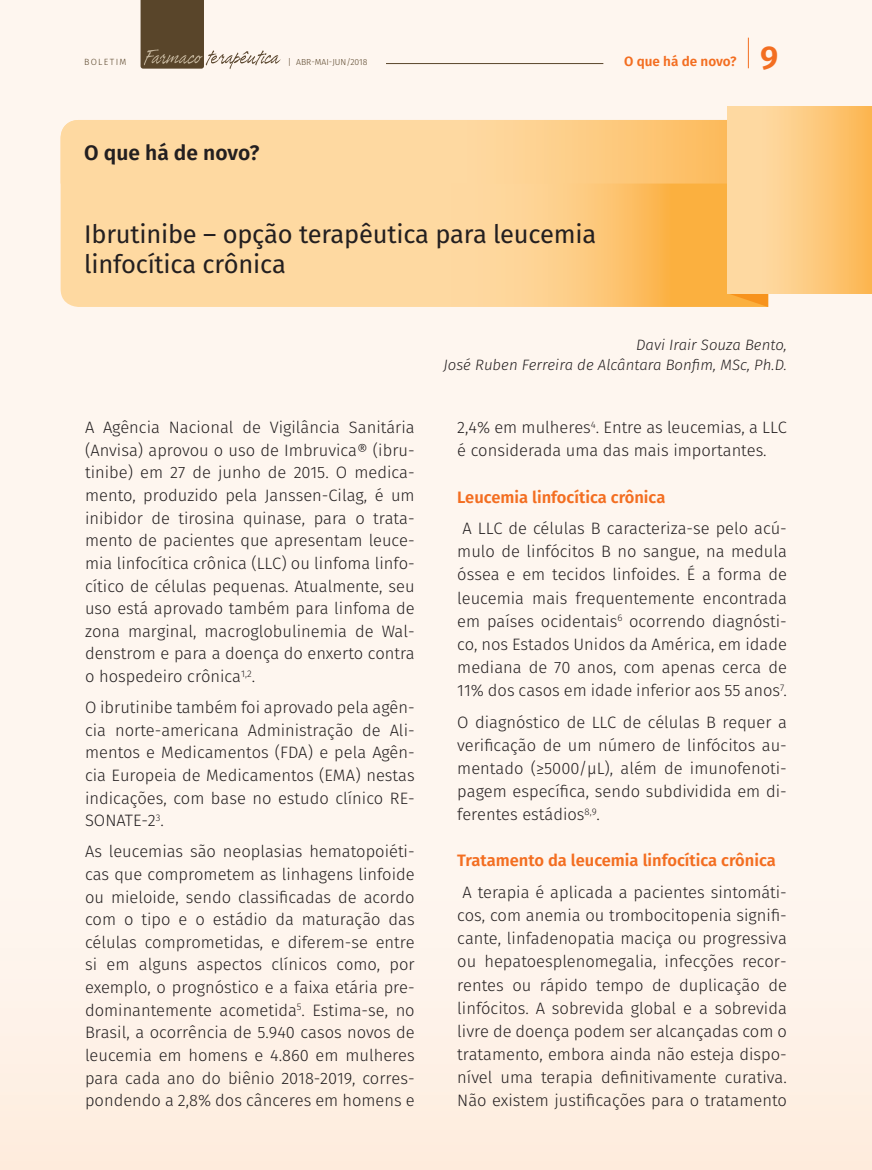
<style>
.page{position:relative;width:872px;height:1170px;background:#fff}
.page>*{position:absolute;margin:0;border:0;box-sizing:border-box;transform-origin:0 0}
.t1{font:600 33px "Fira Sans";color:#f36e21}
.t2{font:25.5px/30.6px "Fira Sans";letter-spacing:-.01em;color:#231f20}
.t3{font:600 21px "Fira Sans";color:#231f20}
.t4{font:300 16.5px/22.6px "Fira Sans";color:#231f20;text-align:justify}
.t5{font:600 16.5px "Fira Sans";color:#f36e21}
.t6{font:italic 300 15px "Fira Sans";color:#231f20}
.t7{font:600 13.5px "Fira Sans";color:#f36e21}
.t8{font:300 9px "Fira Sans";letter-spacing:.15em;color:#59452a}
.t9{font:300 8.7px "Fira Sans";color:#59452a}
</style>
<div class="page">
<div style="left:0;top:0;width:872px;height:1169px;background:linear-gradient(to right,#fef5ed,#fef5ed)"></div>
<svg style="left:141px;top:0;width:140px;height:69px"></svg>
<hr style="left:748px;top:38px;width:1px;height:30px;background:#f36e21">
<hr style="left:386px;top:63px;width:217px;height:1px;background:#59452a">
<svg style="left:61px;top:183px;width:666px;height:124px;background:#fdd18e"></svg>
<svg style="left:61px;top:120px;width:666px;height:63px;background:#fdd394"></svg>
<svg style="left:727px;top:293px;width:41px;height:14px"></svg>
<div style="left:727px;top:106px;width:145px;height:187px;background:linear-gradient(to right,#fee0b2,#fcb957)"></div>
<p class="t8" style="left:84px;top:55px;width:44px">BOLETIM</p>
<p class="t9" style="left:288px;top:55px;width:81px">| ABR-MAI-JUN/2018</p>
<p class="t7" style="left:624px;top:50px;width:114px">O que há de novo?</p>
<h1 class="t1" style="left:760px;top:30px;width:20px">9</h1>
<p class="t3" style="left:84px;top:135px;width:177px">O que há de novo?</p>
<p class="t2" style="left:84px;top:218px;width:513px">Ibrutinibe – opção terapêutica para leucemia linfocítica crônica</p>
<p class="t4" style="left:85px;top:416px;width:331px">A Agência Nacional de Vigilância Sanitária (Anvisa) aprovou o uso de Imbruvica® (ibru&shy;tinibe) em 27 de junho de 2015. O medica&shy;mento, produzido pela Janssen-Cilag, é um inibidor de tirosina quinase, para o trata&shy;mento de pacientes que apresentam leuce&shy;mia linfocítica crônica (LLC) ou linfoma linfo&shy;cítico de células pequenas. Atualmente, seu uso está aprovado também para linfoma de zona marginal, macroglobulinemia de Wal&shy;denstrom e para a doença do enxerto contra o hospedeiro crônica<sup>1,2</sup>.</p>
<p class="t4" style="left:85px;top:696px;width:331px">O ibrutinibe também foi aprovado pela agên&shy;cia norte-americana Administração de Ali&shy;mentos e Medicamentos (FDA) e pela Agên&shy;cia Europeia de Medicamentos (EMA) nestas indicações, com base no estudo clínico RE-SONATE-2<sup>3</sup>.</p>
<p class="t4" style="left:85px;top:840px;width:331px">As leucemias são neoplasias hematopoiéti&shy;cas que comprometem as linhagens linfoide ou mieloide, sendo classificadas de acordo com o tipo e o estádio da maturação das células comprometidas, e diferem-se entre si em alguns aspectos clínicos como, por exemplo, o prognóstico e a faixa etária pre&shy;dominantemente acometida<sup>5</sup>. Estima-se, no Brasil, a ocorrência de 5.940 casos novos de leucemia em homens e 4.860 em mulheres para cada ano do biênio 2018-2019, corres&shy;pondendo a 2,8% dos cânceres em homens e</p>
<p class="t6" style="left:636px;top:334px;width:152px">Davi Irair Souza Bento,</p>
<p class="t6" style="left:443px;top:354px;width:345px">José Ruben Ferreira de Alcântara Bonfim, MSc, Ph.D.</p>
<p class="t4" style="left:457px;top:416px;width:331px;line-height:23.1px">2,4% em mulheres<sup>4</sup>. Entre as leucemias, a LLC é considerada uma das mais importantes.</p>
<p class="t5" style="left:457px;top:483px;width:210px">Leucemia linfocítica crônica</p>
<p class="t4" style="left:457px;top:517px;width:331px;line-height:23.1px;text-align:center">A LLC de células B caracteriza-se pelo acú&shy;mulo de linfócitos B no sangue, na medula óssea e em tecidos linfoides. É a forma de leucemia mais frequentemente encontrada em países ocidentais<sup>6</sup> ocorrendo diagnósti&shy;co, nos Estados Unidos da América, em idade mediana de 70 anos, com apenas cerca de 11% dos casos em idade inferior aos 55 anos<sup>7</sup>.</p>
<p class="t4" style="left:457px;top:710px;width:331px;line-height:23.1px">O diagnóstico de LLC de células B requer a verificação de um número de linfócitos au&shy;mentado (≥5000/µL), além de imunofenoti&shy;pagem específica, sendo subdividida em di&shy;ferentes estádios<sup>8,9</sup>.</p>
<p class="t5" style="left:457px;top:847px;width:320px">Tratamento da leucemia linfocítica crônica</p>
<p class="t4" style="left:457px;top:880px;width:331px;line-height:23.1px;text-align:center">A terapia é aplicada a pacientes sintomáti&shy;cos, com anemia ou trombocitopenia signifi&shy;cante, linfadenopatia maciça ou progressiva ou hepatoesplenomegalia, infecções recor&shy;rentes ou rápido tempo de duplicação de linfócitos. A sobrevida global e a sobrevida livre de doença podem ser alcançadas com o tratamento, embora ainda não esteja dispo&shy;nível uma terapia definitivamente curativa.<br>Não existem justificações para o tratamento</p>
</div>
